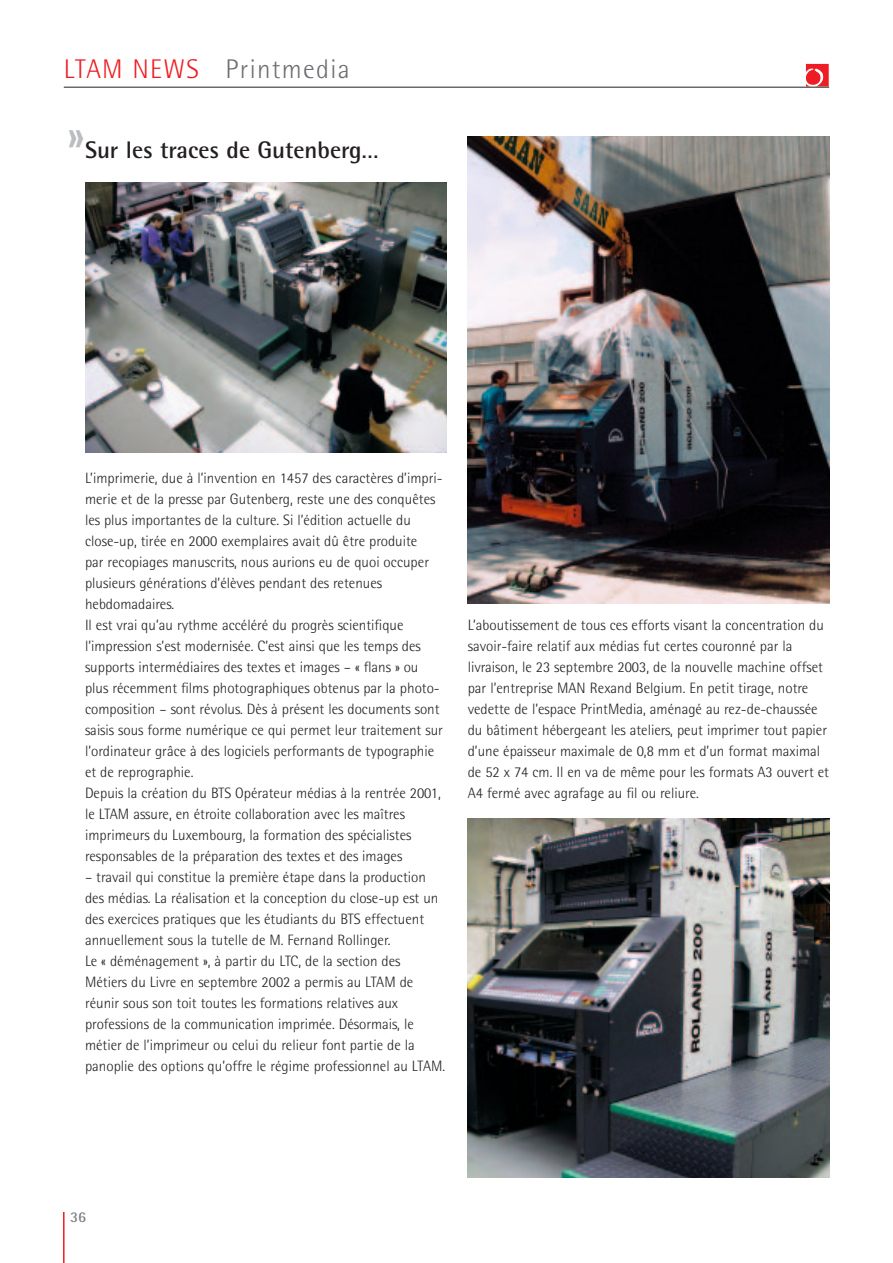
<style>
.page{position:relative;width:893px;height:1263px;background:#fff}
.page>*{position:absolute;margin:0;border:0;box-sizing:border-box;transform-origin:0 0}
.t1{font:300 27px "Rotis Semi Sans";letter-spacing:.05em;color:#6c6d70}
.t2{font:700 24px "Rotis Semi Sans";color:#231f20}
.t3{font:300 15px/21px "Rotis Semi Sans";color:#231f20}
.t4{font:700 15px "Rotis Semi Sans";color:#808285}
.s1{color:#ee1d23}
</style>
<div class="page">
<svg style="left:806px;top:64px;width:23px;height:23px"></svg>
<hr style="left:64px;top:87px;width:765px;height:1px;background:#231f20">
<hr style="left:63px;top:1212px;width:2px;height:51px;background:#ee1d23">
<img style="left:468px;top:136px;width:361px;height:468px">
<img style="left:85px;top:183px;width:362px;height:270px">
<img style="left:468px;top:819px;width:361px;height:359px">
<h1 class="t1" style="left:64px;top:60px;width:287px"><span class="s1">LTAM NEWS</span> Printmedia</h1>
<h2 class="t2" style="left:68px;top:141px;width:313px"><sup>»</sup>Sur les traces de Gutenberg…</h2>
<p class="t3" style="left:85px;top:469px;width:359px">L’imprimerie, due à l’invention en 1457 des caractères d’impri&shy;merie et de la presse par Gutenberg, reste une des conquêtes les plus importantes de la culture. Si l’édition actuelle du close-up, tirée en 2000 exemplaires avait dû être produite<br>par recopiages manuscrits, nous aurions eu de quoi occuper plusieurs générations d’élèves pendant des retenues hebdomadaires.<br>Il est vrai qu’au rythme accéléré du progrès scientifique l’impression s’est modernisée. C’est ainsi que les temps des supports intermédiaires des textes et images – « flans » ou plus récemment films photographiques obtenus par la photo&shy;composition – sont révolus. Dès à présent les documents sont saisis sous forme numérique ce qui permet leur traitement sur l’ordinateur grâce à des logiciels performants de typographie et de reprographie.<br>Depuis la création du BTS Opérateur médias à la rentrée 2001, le LTAM assure, en étroite collaboration avec les maîtres imprimeurs du Luxembourg, la formation des spécialistes responsables de la préparation des textes et des images</p>
<p class="t3" style="left:85px;top:868px;width:362px">– travail qui constitue la première étape dans la production des médias. La réalisation et la conception du close-up est un des exercices pratiques que les étudiants du BTS effectuent annuellement sous la tutelle de M. Fernand Rollinger.<br>Le « déménagement », à partir du LTC, de la section des Métiers du Livre en septembre 2002 a permis au LTAM de réunir sous son toit toutes les formations relatives aux professions de la communication imprimée. Désormais, le métier de l’imprimeur ou celui du relieur font partie de la panoplie des options qu’offre le régime professionnel au LTAM.</p>
<p class="t3" style="left:468px;top:616px;width:363px">L’aboutissement de tous ces efforts visant la concentration du savoir-faire relatif aux médias fut certes couronné par la livraison, le 23 septembre 2003, de la nouvelle machine offset par l’entreprise MAN Rexand Belgium. En petit tirage, notre vedette de l’espace PrintMedia, aménagé au rez-de-chaussée du bâtiment hébergeant les ateliers, peut imprimer tout papier d’une épaisseur maximale de 0,8 mm et d’un format maximal de 52 x 74 cm. Il en va de même pour les formats A3 ouvert et A4 fermé avec agrafage au fil ou reliure.</p>
<p class="t4" style="left:70px;top:1212px;width:18px">36</p>
</div>
